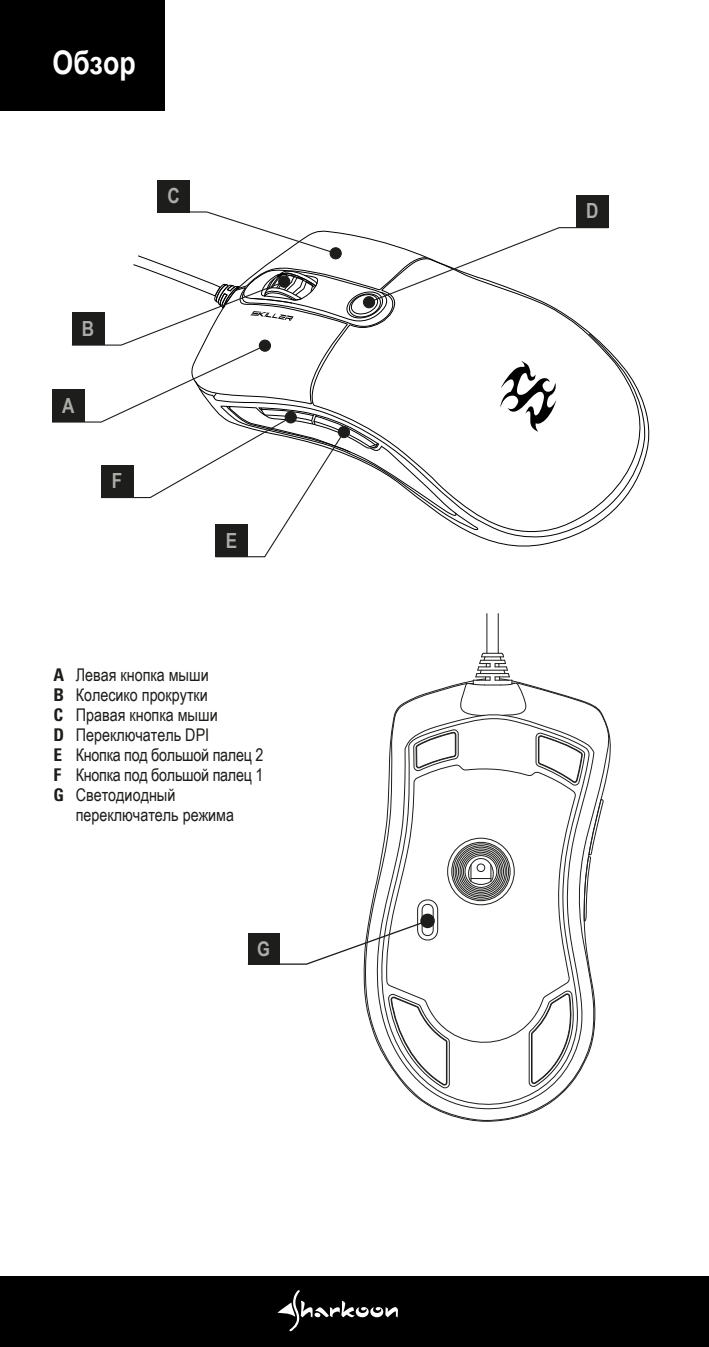
<style>
.page{position:relative;width:709px;height:1347px;background:#fff}
.page>*{position:absolute;margin:0;border:0;box-sizing:border-box;transform-origin:0 0}
.t1{font:700 32.5px "Arial Narrow";color:#fff}
.t2{font:700 20.75px "Arial Narrow";color:#abada8}
.t3{font:700 20.25px "Arial Narrow";color:#abada8}
.t4{font:17.5px "Arial Narrow";color:#1d1d1b}
.s1{font-family:"Univers";font-weight:700;font-stretch:condensed}
</style>
<div class="page">
<div style="left:0;top:1276px;width:709px;height:70px;background:#000"></div>
<svg style="left:277px;top:1290px;width:121px;height:41px"></svg>
<div style="left:0;top:0;width:164px;height:111px;background:#000"></div>
<svg style="left:609px;top:350px;width:38px;height:165px"></svg>
<div style="left:157px;top:180px;width:33px;height:32px;background:#1d1d1b"></div>
<svg style="left:52px;top:211px;width:557px;height:347px"></svg>
<div style="left:363px;top:297px;width:11px;height:11px;background:#1d1d1b;border-radius:50%"></div>
<div style="left:363px;top:296px;width:12px;height:12px;border:1px solid #1d1d1b;border-radius:50%"></div>
<div style="left:576px;top:195px;width:32px;height:33px;background:#1d1d1b"></div>
<svg style="left:475px;top:613px;width:35px;height:66px"></svg>
<svg style="left:363px;top:679px;width:248px;height:443px"></svg>
<svg style="left:583px;top:798px;width:21px;height:124px"></svg>
<svg style="left:247px;top:896px;width:191px;height:69px"></svg>
<div style="left:421px;top:914px;width:13px;height:13px;background:#1d1d1b;border-radius:50%"></div>
<div style="left:420px;top:913px;width:15px;height:15px;border:1px solid #1d1d1b;border-radius:50%"></div>
<div style="left:248px;top:933px;width:31px;height:31px;background:#1d1d1b"></div>
<h1 class="t1" style="left:53px;top:38px;width:85px">Обзор</h1>
<p class="t2" style="left:167px;top:180px;width:14px">C</p>
<p class="t2" style="left:82px;top:313px;width:14px">B</p>
<p class="t2" style="left:62px;top:390px;width:14px">A</p>
<p class="t2" style="left:112px;top:465px;width:12px">F</p>
<p class="t2" style="left:226px;top:524px;width:13px">E</p>
<p class="t4" style="left:53px;top:661px;width:157px"><span class="s1">A</span> Левая кнопка мыши</p>
<p class="t4" style="left:53px;top:681px;width:156px"><span class="s1">B</span> Колесико прокрутки</p>
<p class="t4" style="left:53px;top:701px;width:166px"><span class="s1">C</span> Правая кнопка мыши</p>
<p class="t4" style="left:53px;top:721px;width:157px"><span class="s1">D</span> Переключатель DPI</p>
<p class="t4" style="left:53px;top:741px;width:211px"><span class="s1">E</span> Кнопка под большой палец 2</p>
<p class="t4" style="left:53px;top:761px;width:211px"><span class="s1">F</span> Кнопка под большой палец 1</p>
<p class="t4" style="left:53px;top:781px;width:124px"><span class="s1">G</span> Светодиодный</p>
<p class="t4" style="left:76px;top:801px;width:160px">переключатель режима</p>
<p class="t3" style="left:257px;top:933px;width:14px">G</p>
<p class="t2" style="left:586px;top:195px;width:14px">D</p>
</div>
